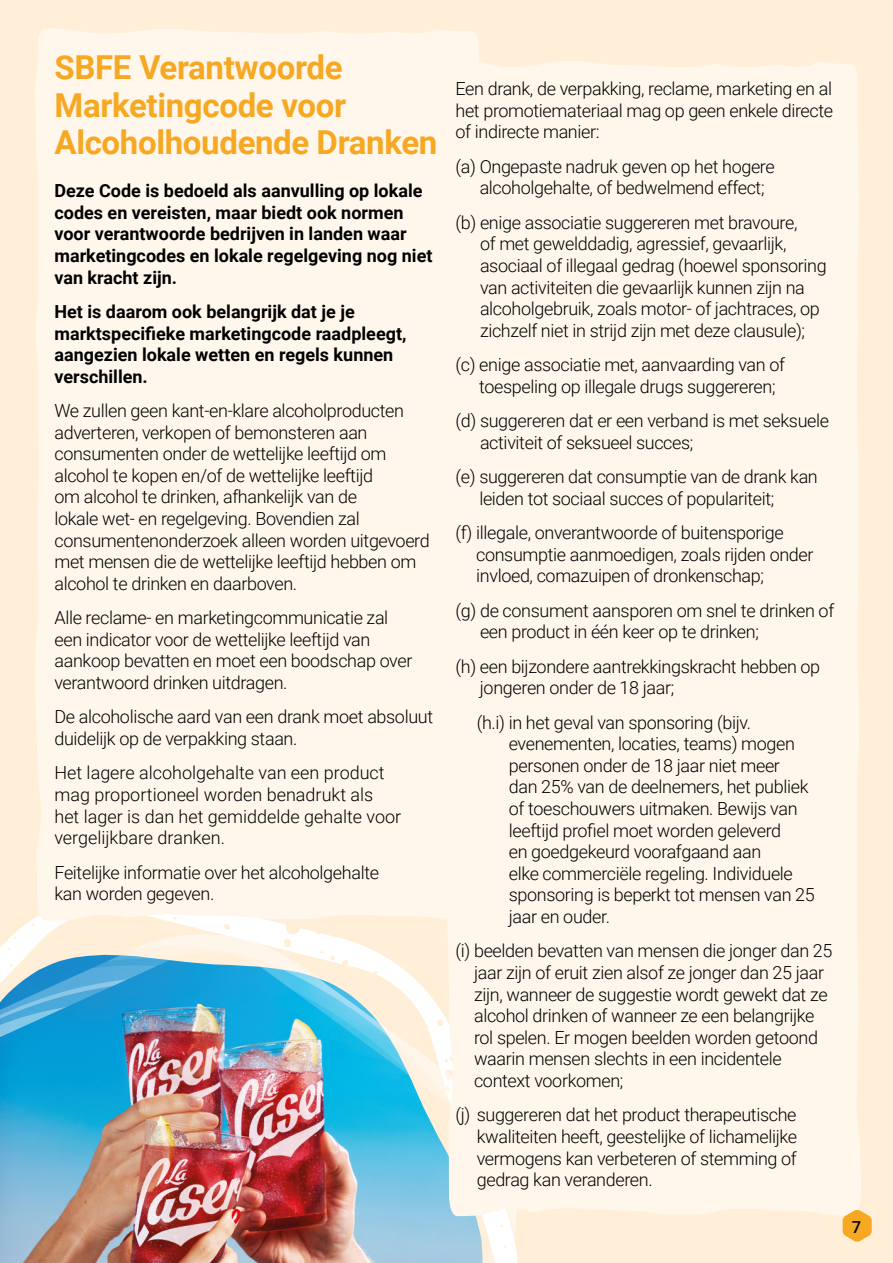
<style>
.page{position:relative;width:893px;height:1263px;background:#ffeed8}
.page>*{position:absolute;margin:0;border:0;box-sizing:border-box;transform-origin:0 0}
.t1{font:700 33px/37.5px "Roboto";letter-spacing:-.01em;color:#f7a823}
.t2{font:300 18px/21.6px "Roboto";letter-spacing:-.02em;color:#000}
.t3{font:700 18px/21.6px "Roboto";color:#000}
.t4{font:300 18px/21.6px "Roboto";color:#000}
.t5{font:500 16.5px "Roboto";color:#000}
</style>
<div class="page">
<img style="left:0;top:918px;width:518px;height:345px">
<div style="left:446px;top:61px;width:415px;height:1155px;background:#fff7ec"></div>
<div style="left:34px;top:28px;width:448px;height:893px;background:#fff7ec"></div>
<svg style="left:843px;top:1209px;width:29px;height:33px"></svg>
<svg style="left:474px;top:85px;width:26px;height:33px"></svg>
<p class="t1" style="left:54px;top:48px;width:384px">SBFE Verantwoorde<br>Marketingcode voor<br>Alcoholhoudende Dranken</p>
<p class="t3" style="left:54px;top:179px;width:380px">Deze Code is bedoeld als aanvulling op lokale codes en vereisten, maar biedt ook normen voor verantwoorde bedrijven in landen waar marketingcodes en lokale regelgeving nog niet van kracht zijn.</p>
<p class="t3" style="left:54px;top:300px;width:354px">Het is daarom ook belangrijk dat je je marktspecifieke marketingcode raadpleegt, aangezien lokale wetten en regels kunnen verschillen.</p>
<p class="t2" style="left:54px;top:399px;width:377px">We zullen geen kant-en-klare alcoholproducten adverteren, verkopen of bemonsteren aan consumenten onder de wettelijke leeftijd om alcohol te kopen en/of de wettelijke leeftijd<br>om alcohol te drinken, afhankelijk van de<br>lokale wet- en regelgeving. Bovendien zal consumentenonderzoek alleen worden uitgevoerd met mensen die de wettelijke leeftijd hebben om alcohol te drinken en daarboven.</p>
<p class="t2" style="left:54px;top:606px;width:359px">Alle reclame- en marketingcommunicatie zal een indicator voor de wettelijke leeftijd van aankoop bevatten en moet een boodschap over verantwoord drinken uitdragen.</p>
<p class="t2" style="left:54px;top:705px;width:380px">De alcoholische aard van een drank moet absoluut duidelijk op de verpakking staan.</p>
<p class="t4" style="left:54px;top:761px;width:348px">Het lagere alcoholgehalte van een product mag proportioneel worden benadrukt als het lager is dan het gemiddelde gehalte voor vergelijkbare dranken.</p>
<p class="t2" style="left:54px;top:861px;width:326px">Feitelijke informatie over het alcoholgehalte kan worden gegeven.</p>
<p class="t2" style="left:455px;top:77px;width:379px;text-align:justify">Een drank, de verpakking, reclame, marketing en al het promotiemateriaal mag op geen enkele directe of indirecte manier:</p>
<p class="t2" style="left:480px;top:155px;width:297px;text-indent:-24px">(a) Ongepaste nadruk geven op het hogere alcoholgehalte, of bedwelmend effect;</p>
<p class="t2" style="left:480px;top:211px;width:348px;text-indent:-25px">(b) enige associatie suggereren met bravoure,<br>of met gewelddadig, agressief, gevaarlijk, asociaal of illegaal gedrag (hoewel sponsoring van activiteiten die gevaarlijk kunnen zijn na alcoholgebruik, zoals motor- of jachtraces, op zichzelf niet in strijd zijn met deze clausule);</p>
<p class="t2" style="left:479px;top:353px;width:307px;text-indent:-24px">(c) enige associatie met, aanvaarding van of toespeling op illegale drugs suggereren;</p>
<p class="t2" style="left:480px;top:409px;width:351px;text-indent:-25px">(d) suggereren dat er een verband is met seksuele activiteit of seksueel succes;</p>
<p class="t2" style="left:479px;top:465px;width:340px;text-indent:-24px">(e) suggereren dat consumptie van de drank kan leiden tot sociaal succes of populariteit;</p>
<p class="t2" style="left:476px;top:521px;width:339px;text-indent:-21px">(f) illegale, onverantwoorde of buitensporige consumptie aanmoedigen, zoals rijden onder invloed, comazuipen of dronkenschap;</p>
<p class="t2" style="left:480px;top:599px;width:356px;text-indent:-25px">(g) de consument aansporen om snel te drinken of een product in één keer op te drinken;</p>
<p class="t2" style="left:480px;top:655px;width:342px;text-indent:-24px">(h) een bijzondere aantrekkingskracht hebben op jongeren onder de 18 jaar;</p>
<p class="t2" style="left:509px;top:711px;width:307px;text-indent:-32px">(h.i) in het geval van sponsoring (bijv. evenementen, locaties, teams) mogen personen onder de 18 jaar niet meer<br>dan 25% van de deelnemers, het publiek of toeschouwers uitmaken. Bewijs van leeftijd profiel moet worden geleverd<br>en goedgekeurd voorafgaand aan<br>elke commerciële regeling. Individuele sponsoring is beperkt tot mensen van 25 jaar en ouder.</p>
<p class="t2" style="left:474px;top:939px;width:360px;text-indent:-19px">(i) beelden bevatten van mensen die jonger dan 25 jaar zijn of eruit zien alsof ze jonger dan 25 jaar zijn, wanneer de suggestie wordt gewekt dat ze alcohol drinken of wanneer ze een belangrijke rol spelen. Er mogen beelden worden getoond waarin mensen slechts in een incidentele context voorkomen;</p>
<p class="t2" style="left:477px;top:1103px;width:322px;text-align:justify;text-indent:-21px">(j) suggereren dat het product therapeutische kwaliteiten heeft, geestelijke of lichamelijke vermogens kan verbeteren of stemming of gedrag kan veranderen.</p>
<p class="t5" style="left:852px;top:1215px;width:11px">7</p>
</div>
